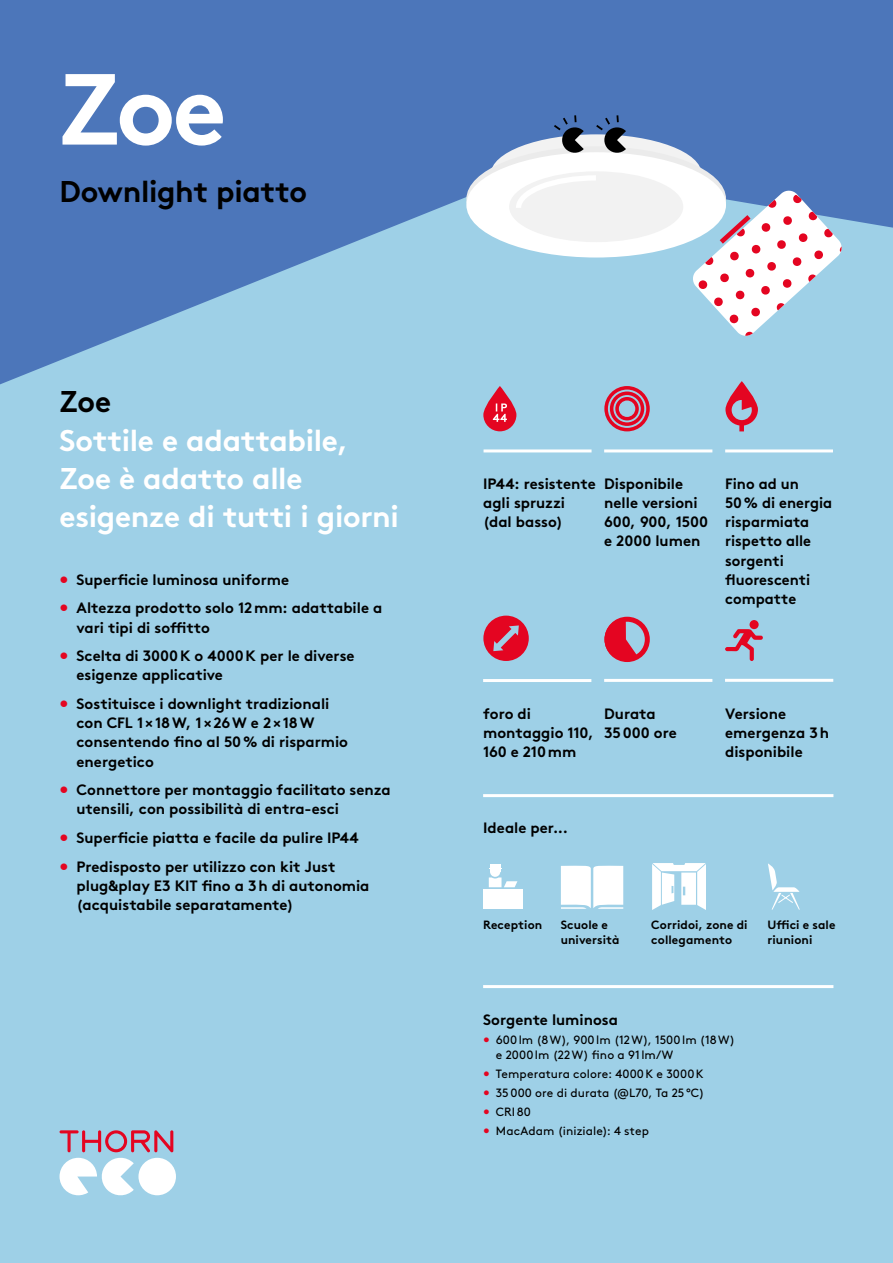
<style>
.page{position:relative;width:893px;height:1263px;background:#9ed0e7}
.page>*{position:absolute;margin:0;border:0;box-sizing:border-box;transform-origin:0 0}
.t1{font:700 100.65px "Brown";color:#fff}
.t2{font:700 30px/38.2px "Brown";letter-spacing:-.01em;color:#fff}
.t3{font:700 30px "Brown";letter-spacing:-.01em;color:#000}
.t4{font:700 15px/19.2px "Brown";color:#000}
.t5{font:12px/14.9px "Brown";letter-spacing:.01em;color:#000}
.t6{font:700 12px/14.9px "Brown";letter-spacing:.01em;color:#000}
.s1{color:#e40521}
</style>
<div class="page">
<svg style="left:0;top:0;width:893px;height:384px;fill:#4c76ba"></svg>
<svg style="left:692px;top:189px;width:151px;height:148px"></svg>
<div style="left:491px;top:134px;width:211px;height:80px;background:#f2f2f2;border-radius:50%"></div>
<div style="left:466px;top:146px;width:260px;height:106px;background:#ebebeb;border-radius:50%"></div>
<div style="left:466px;top:152px;width:260px;height:105px;background:#fff;border-radius:50%"></div>
<div style="left:509px;top:171px;width:174px;height:71px;background:#f2f2f2;border-radius:50%"></div>
<svg style="left:516px;top:176px;width:80px;height:32px"></svg>
<svg style="left:554px;top:115px;width:30px;height:39px"></svg>
<svg style="left:596px;top:115px;width:30px;height:39px"></svg>
<hr style="left:483px;top:985px;width:350px;height:3px;background:#fff">
<hr style="left:604px;top:449px;width:108px;height:3px;background:#fff">
<hr style="left:483px;top:794px;width:350px;height:3px;background:#fff">
<hr style="left:725px;top:449px;width:108px;height:3px;background:#fff">
<hr style="left:484px;top:449px;width:108px;height:3px;background:#fff">
<hr style="left:483px;top:679px;width:108px;height:3px;background:#fff">
<svg style="left:483px;top:616px;width:46px;height:45px"></svg>
<svg style="left:604px;top:386px;width:46px;height:45px"></svg>
<svg style="left:725px;top:381px;width:33px;height:50px"></svg>
<svg style="left:561px;top:865px;width:62px;height:44px;background:#f3f9fc"></svg>
<div style="left:483px;top:889px;width:40px;height:20px;background:#fff"></div>
<div style="left:490px;top:864px;width:11px;height:5px;background:#fff"></div>
<svg style="left:489px;top:868px;width:28px;height:19px"></svg>
<svg style="left:768px;top:863px;width:32px;height:46px"></svg>
<svg style="left:483px;top:386px;width:33px;height:45px"></svg>
<svg style="left:493px;top:403px;width:14px;height:19px"></svg>
<svg style="left:652px;top:863px;width:54px;height:47px"></svg>
<svg style="left:605px;top:618px;width:33px;height:43px"></svg>
<div style="left:604px;top:617px;width:46px;height:45px;border:5px solid #e40521;border-radius:50%"></div>
<hr style="left:604px;top:679px;width:108px;height:3px;background:#fff">
<svg style="left:725px;top:629px;width:38px;height:32px"></svg>
<div style="left:749px;top:620px;width:10px;height:9px;background:#e40521;border-radius:50%"></div>
<hr style="left:725px;top:679px;width:108px;height:3px;background:#fff">
<div style="left:138px;top:1158px;width:38px;height:37px;background:#fff;border-radius:50%"></div>
<svg style="left:60px;top:1130px;width:113px;height:65px"></svg>
<h1 class="t1" style="left:58px;top:28px;width:169px">Zoe</h1>
<h2 class="t3" style="left:60px;top:167px;width:249px">Downlight piatto</h2>
<h2 class="t3" style="left:60px;top:378px;width:53px">Zoe</h2>
<h2 class="t2" style="left:60px;top:418px;width:341px">Sottile e adattabile,<br>Zoe è adatto alle esigenze di tutti i giorni</h2>
<p class="t4" style="left:60px;top:568px;width:231px"><span class="s1">•</span> Superficie luminosa uniforme</p>
<p class="t4" style="left:77px;top:597px;width:307px;text-indent:-17px"><span class="s1">•</span> Altezza prodotto solo 12mm: adattabile a vari tipi di soffitto</p>
<p class="t4" style="left:77px;top:645px;width:280px;text-indent:-17px"><span class="s1">•</span> Scelta di 3000K o 4000K per le diverse esigenze applicative</p>
<p class="t4" style="left:77px;top:693px;width:273px;text-indent:-17px"><span class="s1">•</span> Sostituisce i downlight tradizionali con CFL 1×18W, 1×26W e 2×18W consentendo fino al 50% di risparmio energetico</p>
<p class="t4" style="left:77px;top:779px;width:316px;text-indent:-17px"><span class="s1">•</span> Connettore per montaggio facilitato senza utensili, con possibilità di entra-esci</p>
<p class="t4" style="left:60px;top:827px;width:301px"><span class="s1">•</span> Superficie piatta e facile da pulire IP44</p>
<p class="t4" style="left:77px;top:855px;width:294px;text-indent:-17px"><span class="s1">•</span> Predisposto per utilizzo con kit Just plug&amp;play E3 KIT fino a 3h di autonomia (acquistabile separatamente)</p>
<p class="t4" style="left:483px;top:473px;width:114px">IP44: resistente agli spruzzi (dal basso)</p>
<p class="t4" style="left:604px;top:473px;width:106px">Disponibile nelle versioni<br>600, 900, 1500 e 2000 lumen</p>
<p class="t4" style="left:725px;top:473px;width:109px">Fino ad un<br>50% di energia risparmiata rispetto alle sorgenti fluorescenti compatte</p>
<p class="t4" style="left:483px;top:702px;width:112px">foro di montaggio 110,<br>160 e 210mm</p>
<p class="t4" style="left:604px;top:702px;width:74px">Durata<br>35000 ore</p>
<p class="t4" style="left:725px;top:702px;width:105px">Versione emergenza 3h disponibile</p>
<p class="t4" style="left:483px;top:817px;width:87px">Ideale per...</p>
<p class="t6" style="left:483px;top:916px;width:61px">Reception</p>
<p class="t6" style="left:561px;top:916px;width:60px">Scuole e università</p>
<p class="t6" style="left:651px;top:916px;width:98px">Corridoi, zone di collegamento</p>
<p class="t6" style="left:768px;top:916px;width:69px">Uffici e sale riunioni</p>
<p class="t4" style="left:483px;top:1008px;width:136px">Sorgente luminosa</p>
<p class="t5" style="left:496px;top:1031px;width:241px;text-indent:-13px"><span class="s1">•</span> 600lm (8W), 900lm (12W), 1500lm (18W) e 2000lm (22W) fino a 91 lm/W</p>
<p class="t5" style="left:483px;top:1065px;width:222px"><span class="s1">•</span> Temperatura colore: 4000K e 3000K</p>
<p class="t5" style="left:483px;top:1084px;width:223px"><span class="s1">•</span> 35000 ore di durata (@L70, Ta 25°C)</p>
<p class="t5" style="left:483px;top:1104px;width:49px"><span class="s1">•</span> CRI80</p>
<p class="t5" style="left:483px;top:1123px;width:167px"><span class="s1">•</span> MacAdam (iniziale): 4 step</p>
</div>
